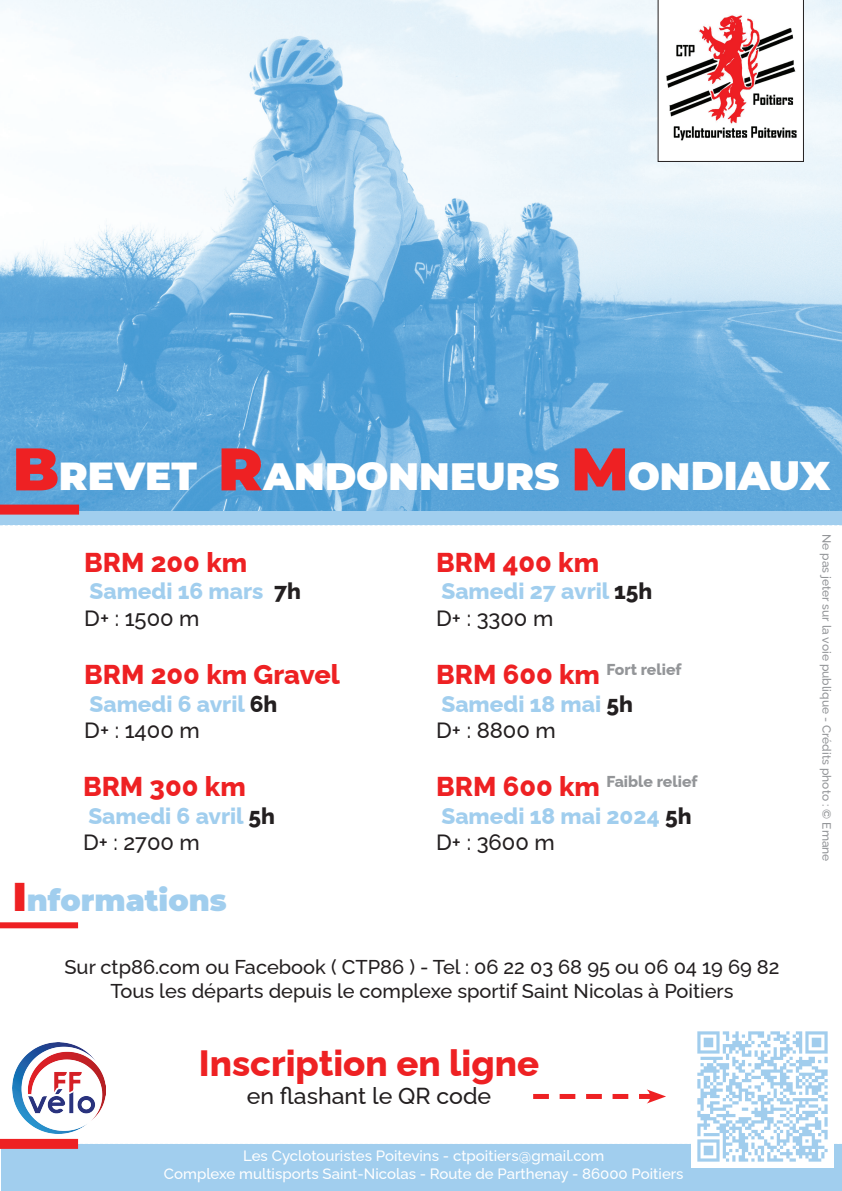
<style>
.page{position:relative;width:842px;height:1191px;background:#fff}
.page>*{position:absolute;margin:0;border:0;box-sizing:border-box;transform-origin:0 0}
.t1{font:900 38px "Montserrat";letter-spacing:.005em;color:#fff}
.t2{font:800 36.5px "Raleway";color:#ee2123}
.t3{font:900 30px "Montserrat";color:#a1ceee}
.t4{font:800 27.2px "Raleway";color:#ee2123}
.t5{font:500 23.1px "Raleway";color:#231f20}
.t6{font:800 22.7px "Raleway";color:#a1ceee}
.t7{font:500 22px "Raleway";color:#231f20}
.t8{font:500 20px/24px "Raleway";color:#231f20;text-align:center}
.t9{font:800 15.7px "Raleway";color:#939598}
.t10{font:500 15px/18px "Raleway";color:#fff;text-align:center}
.t11{font:500 12px "Raleway";color:#939598}
.s1{font-size:60px;color:#ee2123}
.s2{font-size:39px}
.s3{font-size:40px}
.s4{color:#231f20}
.s5{font-size:40px;color:#ee2123}
.s6{font-size:27.2px;color:#ee2123}
</style>
<div class="page">
<svg style="left:0;top:511px;width:842px;height:15px;background:#a6cfee"></svg>
<div style="left:1px;top:1143px;width:841px;height:48px;background:#a1ceee"></div>
<img style="left:0;top:0;width:842px;height:511px">
<svg style="left:658px;top:0;width:146px;height:162px"></svg>
<img style="left:666px;top:12px;width:133px;height:129px">
<img style="left:13px;top:1042px;width:93px;height:91px">
<div style="left:0;top:504px;width:79px;height:10px;background:#ee2123"></div>
<div style="left:0;top:1138px;width:78px;height:10px;background:#ee2123"></div>
<div style="left:0;top:922px;width:78px;height:6px;background:#ee2123"></div>
<img style="left:692px;top:1031px;width:142px;height:136px">
<svg style="left:533px;top:1089px;width:133px;height:14px"></svg>
<h1 class="t1" style="left:13px;top:448px;width:819px"><span class="s1">B</span><span class="s2">REVET</span> <span class="s1">R</span>ANDONNEURS <span class="s1">M</span>ON<span class="s3">DIAUX</span></h1>
<h3 class="t4" style="left:84px;top:541px;width:165px">BRM 200 km</h3>
<p class="t6" style="left:90px;top:573px;width:213px">Samedi 16 mars <span class="s4">7h</span></p>
<p class="t7" style="left:84px;top:600px;width:117px">D+ : 1500 m</p>
<h3 class="t4" style="left:84px;top:653px;width:257px">BRM 200 km Gravel</h3>
<p class="t6" style="left:90px;top:685px;width:189px">Samedi 6 avril <span class="s4">6h</span></p>
<p class="t7" style="left:84px;top:712px;width:117px">D+ : 1400 m</p>
<h3 class="t4" style="left:83px;top:765px;width:164px">BRM 300 km</h3>
<p class="t6" style="left:88px;top:797px;width:188px">Samedi 6 avril <span class="s4">5h</span></p>
<p class="t7" style="left:83px;top:824px;width:118px">D+ : 2700 m</p>
<h3 class="t3" style="left:13px;top:877px;width:216px"><span class="s5">I</span>NFORMATIONS</h3>
<h3 class="t4" style="left:436px;top:541px;width:164px">BRM 400 km</h3>
<p class="t6" style="left:441px;top:573px;width:212px">Samedi 27 avril <span class="s4">15h</span></p>
<p class="t7" style="left:436px;top:600px;width:119px">D+ : 3300 m</p>
<p class="t9" style="left:436px;top:657px;width:247px"><span class="s6">BRM 600 km</span> Fort relief</p>
<p class="t6" style="left:441px;top:685px;width:193px">Samedi 18 mai <span class="s4">5h</span></p>
<p class="t7" style="left:436px;top:712px;width:121px">D+ : 8800 m</p>
<p class="t9" style="left:436px;top:769px;width:263px"><span class="s6">BRM 600 km</span> Faible relief</p>
<p class="t6" style="left:441px;top:797px;width:252px">Samedi 18 mai 2024 <span class="s4">5h</span></p>
<p class="t7" style="left:436px;top:824px;width:120px">D+ : 3600 m</p>
<p class="t8" style="left:64px;top:952px;width:717px">Sur ctp86.com ou Facebook ( CTP86 ) - Tel : 06 22 03 68 95 ou 06 04 19 69 82<br>Tous les départs depuis le complexe sportif Saint Nicolas à Poitiers</p>
<h2 class="t2" style="left:199px;top:1034px;width:342px">Inscription en ligne</h2>
<p class="t5" style="left:247px;top:1077px;width:246px">en flashant le QR code</p>
<p class="t10" style="left:164px;top:1145px;width:521px">Les Cyclotouristes Poitevins - ctpoitiers@gmail.com<br>Complexe multisports Saint-Nicolas - Route de Parthenay - 86000 Poitiers</p>
<p class="t11" style="left:836px;top:534px;width:329px;rotate:90deg">Ne pas jeter sur la voie publique - Crédits photo : © Emane</p>
</div>
